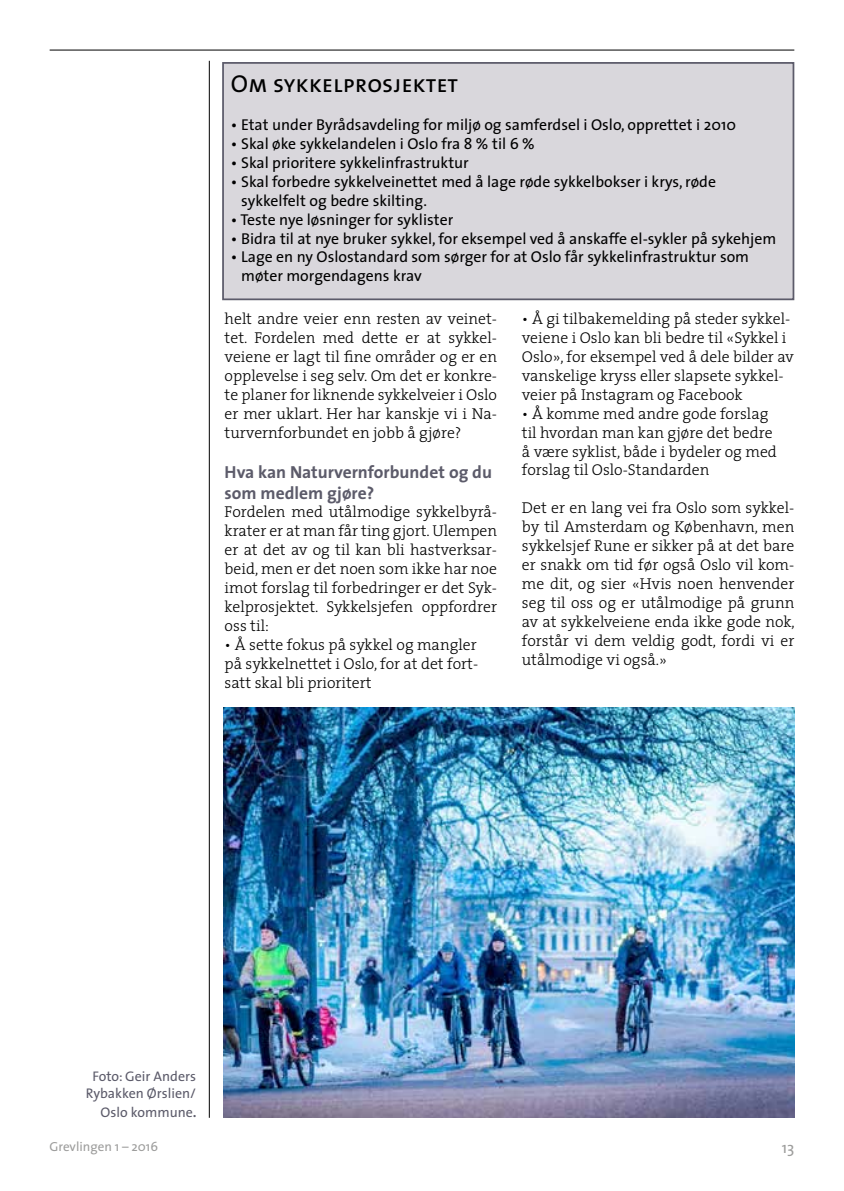
<style>
.page{position:relative;width:844px;height:1191px;background:#fff}
.page>*{position:absolute;margin:0;border:0;box-sizing:border-box;transform-origin:0 0}
.t1{font:24.5px "The Sans Caps";color:#000}
.t2{font:700 17.5px/21px "The Sans";color:#5c5b6a}
.t3{font:300 15.75px/18.9px "The Serif";color:#000;text-align:justify}
.t4{font:15.75px/18.9px "The Sans";color:#000}
.t5{font:15.75px "The Sans";color:#9d9d9c}
.t6{font:14px/16.8px "The Sans";color:#5c5b6a;text-align:center}
.t7{font:13.12px "The Sans";color:#9d9d9c}
.s1{font-family:"The Serif Semi Bold Caps";font-size:15.75px}
</style>
<div class="page">
<div style="left:222px;top:62px;width:572px;height:238px;background:#d9d7dc;border:2px solid #5c5b6a"></div>
<hr style="left:50px;top:50px;width:744px;height:1px;background:#000">
<hr style="left:209px;top:61px;width:1px;height:1056px;background:#000">
<img style="left:223px;top:707px;width:571px;height:410px">
<h1 class="t1" style="left:231px;top:73px;width:229px">Om sykkelprosjektet</h1>
<p class="t4" style="left:231px;top:116px;width:506px">• Etat under Byrådsavdeling for miljø og samferdsel i Oslo, opprettet i 2010</p>
<p class="t4" style="left:231px;top:135px;width:305px">• Skal øke sykkelandelen i Oslo fra 8 % til 6 %</p>
<p class="t4" style="left:231px;top:154px;width:239px">• Skal prioritere sykkelinfrastruktur</p>
<p class="t4" style="left:241px;top:172px;width:476px;text-indent:-10px">• Skal forbedre sykkelveinettet med å lage røde sykkelbokser i krys, røde sykkelfelt og bedre skilting.</p>
<p class="t4" style="left:231px;top:210px;width:224px">• Teste nye løsninger for syklister</p>
<p class="t4" style="left:231px;top:229px;width:546px">• Bidra til at nye bruker sykkel, for eksempel ved å anskaffe el-sykler på sykehjem</p>
<p class="t4" style="left:241px;top:248px;width:509px;text-indent:-10px">• Lage en ny Oslostandard som sørger for at Oslo får sykkelinfrastruktur som møter morgendagens krav</p>
<p class="t3" style="left:224px;top:311px;width:274px">helt andre veier enn resten av veinet&shy;tet. Fordelen med dette er at sykkel&shy;veiene er lagt til fine områder og er en opplevelse i seg selv. Om det er konkre&shy;te planer for liknende sykkelveier i Oslo er mer uklart. Her har kanskje vi i Na&shy;turvernforbundet en jobb å gjøre?</p>
<p class="t2" style="left:224px;top:462px;width:269px">Hva kan Naturvernforbundet og du som medlem gjøre?</p>
<p class="t3" style="left:224px;top:504px;width:274px">Fordelen med utålmodige sykkelbyrå&shy;krater er at man får ting gjort. Ulempen er at det av og til kan bli hastverksar&shy;beid, men er det noen som ikke har noe imot forslag til forbedringer er det Syk&shy;kelprosjektet. Sykkelsjefen oppfordrer oss til:</p>
<p class="t3" style="left:224px;top:636px;width:255px">• Å sette fokus på sykkel og mangler på sykkelnettet i Oslo, for at det fort&shy;satt skal bli prioritert</p>
<p class="t3" style="left:521px;top:311px;width:273px;text-align:left">• Å gi tilbakemelding på steder sykkel&shy;veiene i Oslo kan bli bedre til «Sykkel i Oslo», for eksempel ved å dele bilder av vanskelige kryss eller slapsete sykkel&shy;veier på Instagram og Facebook</p>
<p class="t3" style="left:521px;top:405px;width:256px;text-align:left">• Å komme med andre gode forslag til hvordan man kan gjøre det bedre å være syklist, både i bydeler og med forslag til Oslo-Standarden</p>
<p class="t3" style="left:521px;top:500px;width:274px">Det er en lang vei fra Oslo som sykkel&shy;by til Amsterdam og København, men sykkelsjef Rune er sikker på at det bare er snakk om tid før også Oslo vil kom&shy;me dit, og sier «Hvis noen henvender seg til oss og er utålmodige på grunn av at sykkelveiene enda ikke gode nok, forstår vi dem veldig godt, fordi vi er utålmodige vi også.»</p>
<p class="t6" style="left:86px;top:1068px;width:112px">Foto: Geir Anders<br>Rybakken Ørslien/</p>
<p class="t6" style="left:101px;top:1103px;width:98px">Oslo kommune<span class="s1">.</span></p>
<p class="t7" style="left:50px;top:1141px;width:110px">Grevlingen 1 – 2016</p>
<p class="t5" style="left:781px;top:1139px;width:14px">13</p>
</div>
